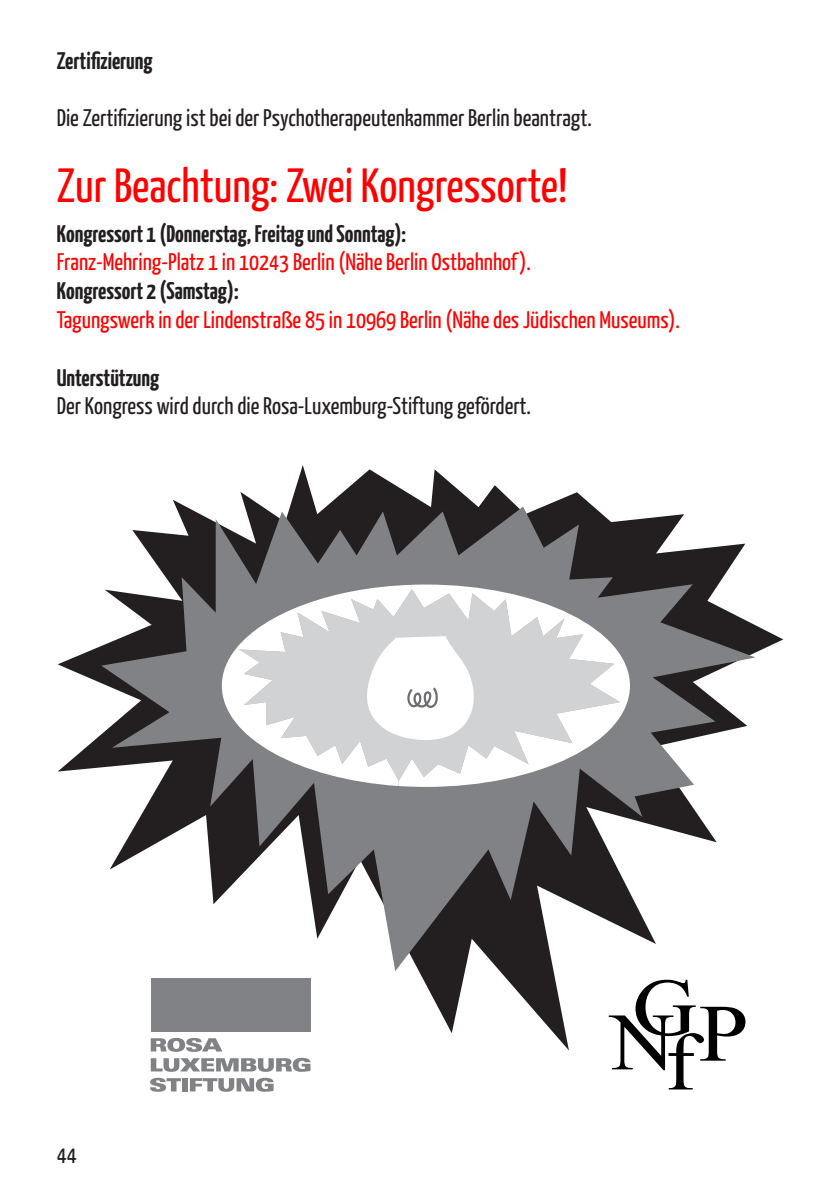
<style>
.page{position:relative;width:840px;height:1191px;background:#fff}
.page>*{position:absolute;margin:0;border:0;box-sizing:border-box;transform-origin:0 0}
.t1{font:48px "Yanone Kaffeesatz";color:#f00}
.t2{font:24px "Yanone Kaffeesatz";color:#f00}
.t3{font:24px "Yanone Kaffeesatz";color:#231f20}
.t4{font:700 24px "Yanone Kaffeesatz";color:#231f20}
</style>
<div class="page">
<svg style="left:58px;top:465px;width:724px;height:585px"></svg>
<svg style="left:101px;top:506px;width:654px;height:465px"></svg>
<svg style="left:398px;top:584px;width:231px;height:203px"></svg>
<svg style="left:222px;top:585px;width:251px;height:201px"></svg>
<div style="left:601px;top:957px;width:155px;height:160px;background:#fff"></div>
<svg style="left:608px;top:979px;width:137px;height:110px"></svg>
<div style="left:147px;top:968px;width:166px;height:138px;background:#fff"></div>
<svg style="left:151px;top:1038px;width:71px;height:13px"></svg>
<svg style="left:151px;top:1057px;width:159px;height:14px"></svg>
<svg style="left:150px;top:1077px;width:31px;height:14px"></svg>
<div style="left:182px;top:1078px;width:5px;height:13px;background:#808285"></div>
<svg style="left:190px;top:1077px;width:83px;height:14px"></svg>
<div style="left:151px;top:978px;width:159px;height:53px;background:#808285"></div>
<p class="t4" style="left:57px;top:51px;width:97px">Zertifizierung</p>
<p class="t3" style="left:57px;top:109px;width:536px">Die Zertifizierung ist bei der Psychotherapeutenkammer Berlin beantragt.</p>
<h1 class="t1" style="left:57px;top:166px;width:512px">Zur Beachtung: Zwei Kongressorte!</h1>
<p class="t4" style="left:57px;top:224px;width:351px">Kongressort 1 (Donnerstag,FreitagundSonntag):</p>
<p class="t2" style="left:57px;top:253px;width:475px">Franz-Mehring-Platz 1 in 10243 Berlin (Nähe Berlin Ostbahnhof).</p>
<p class="t4" style="left:57px;top:281px;width:183px">Kongressort 2 (Samstag):</p>
<p class="t2" style="left:57px;top:310px;width:624px">Tagungswerk in der Lindenstraße 85 in 10969 Berlin (Nähe des Jüdischen Museums).</p>
<p class="t4" style="left:57px;top:368px;width:104px">Unterstützung</p>
<p class="t3" style="left:57px;top:397px;width:475px">Der Kongress wird durch die Rosa-Luxemburg-Stiftung gefördert.</p>
<p class="t3" style="left:57px;top:1145px;width:22px">44</p>
</div>
